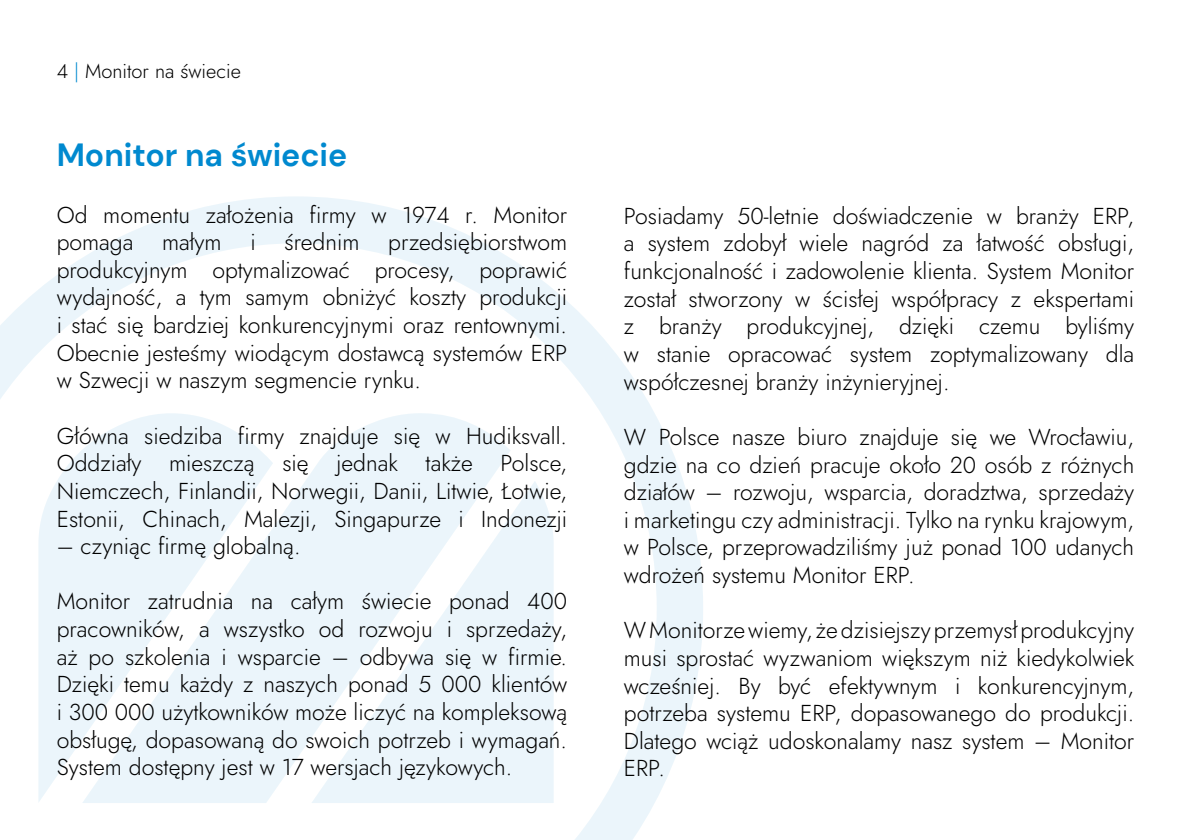
<style>
.page{position:relative;width:1191px;height:840px;background:#fff}
.page>*{position:absolute;margin:0;border:0;box-sizing:border-box;transform-origin:0 0}
.t1{font:700 32px "DM Sans";color:#0089cf}
.t2{font:300 23px/27.6px "Jost";color:#000;text-align:justify}
.t3{font:300 20px "Jost";color:#000}
.s1{color:#0089cf}
</style>
<div class="page">
<svg style="left:0;top:196px;width:703px;height:643px"></svg>
<svg style="left:284px;top:598px;width:24px;height:19px"></svg>
<div style="left:0;top:782px;width:34px;height:57px;background:#fff"></div>
<p class="t3" style="left:57px;top:57px;width:186px">4 <span class="s1">|</span> Monitor na świecie</p>
<h1 class="t1" style="left:57px;top:135px;width:292px">Monitor na świecie</h1>
<p class="t2" style="left:57px;top:201px;width:512px">Od momentu założenia firmy w 1974 r. Monitor pomaga małym i średnim przedsiębiorstwom produkcyjnym optymalizować procesy, poprawić wydajność, a tym samym obniżyć koszty produkcji i stać się bardziej konkurencyjnymi oraz rentownymi.<br>Obecnie jesteśmy wiodącym dostawcą systemów ERP w Szwecji w naszym segmencie rynku.</p>
<p class="t2" style="left:57px;top:421px;width:512px">Główna siedziba firmy znajduje się w Hudiksvall.<br>Oddziały mieszczą się jednak także Polsce, Niemczech, Finlandii, Norwegii, Danii, Litwie, Łotwie, Estonii, Chinach, Malezji, Singapurze i Indonezji</p>
<p class="t2" style="left:57px;top:532px;width:245px">– czyniąc firmę globalną.</p>
<p class="t2" style="left:57px;top:587px;width:512px">Monitor zatrudnia na całym świecie ponad 400 pracowników, a wszystko od rozwoju i sprzedaży, aż po szkolenia i wsparcie – odbywa się w firmie.<br>Dzięki temu każdy z naszych ponad 5 000 klientów i 300 000 użytkowników może liczyć na kompleksową obsługę, dopasowaną do swoich potrzeb i wymagań.<br>System dostępny jest w 17 wersjach językowych.</p>
<p class="t2" style="left:624px;top:202px;width:512px">Posiadamy 50-letnie doświadczenie w branży ERP, a system zdobył wiele nagród za łatwość obsługi, funkcjonalność i zadowolenie klienta. System Monitor został stworzony w ścisłej współpracy z ekspertami z branży produkcyjnej, dzięki czemu byliśmy w stanie opracować system zoptymalizowany dla współczesnej branży inżynieryjnej.</p>
<p class="t2" style="left:624px;top:423px;width:512px">W Polsce nasze biuro znajduje się we Wrocławiu, gdzie na co dzień pracuje około 20 osób z różnych działów – rozwoju, wsparcia, doradztwa, sprzedaży i marketingu czy administracji. Tylko na rynku krajowym, w Polsce, przeprowadziliśmy już ponad 100 udanych wdrożeń systemu Monitor ERP.</p>
<p class="t2" style="left:624px;top:616px;width:512px">W Monitorze wiemy, że dzisiejszy przemysł produkcyjny musi sprostać wyzwaniom większym niż kiedykolwiek wcześniej. By być efektywnym i konkurencyjnym, potrzeba systemu ERP, dopasowanego do produkcji.<br>Dlatego wciąż udoskonalamy nasz system – Monitor ERP.</p>
</div>
